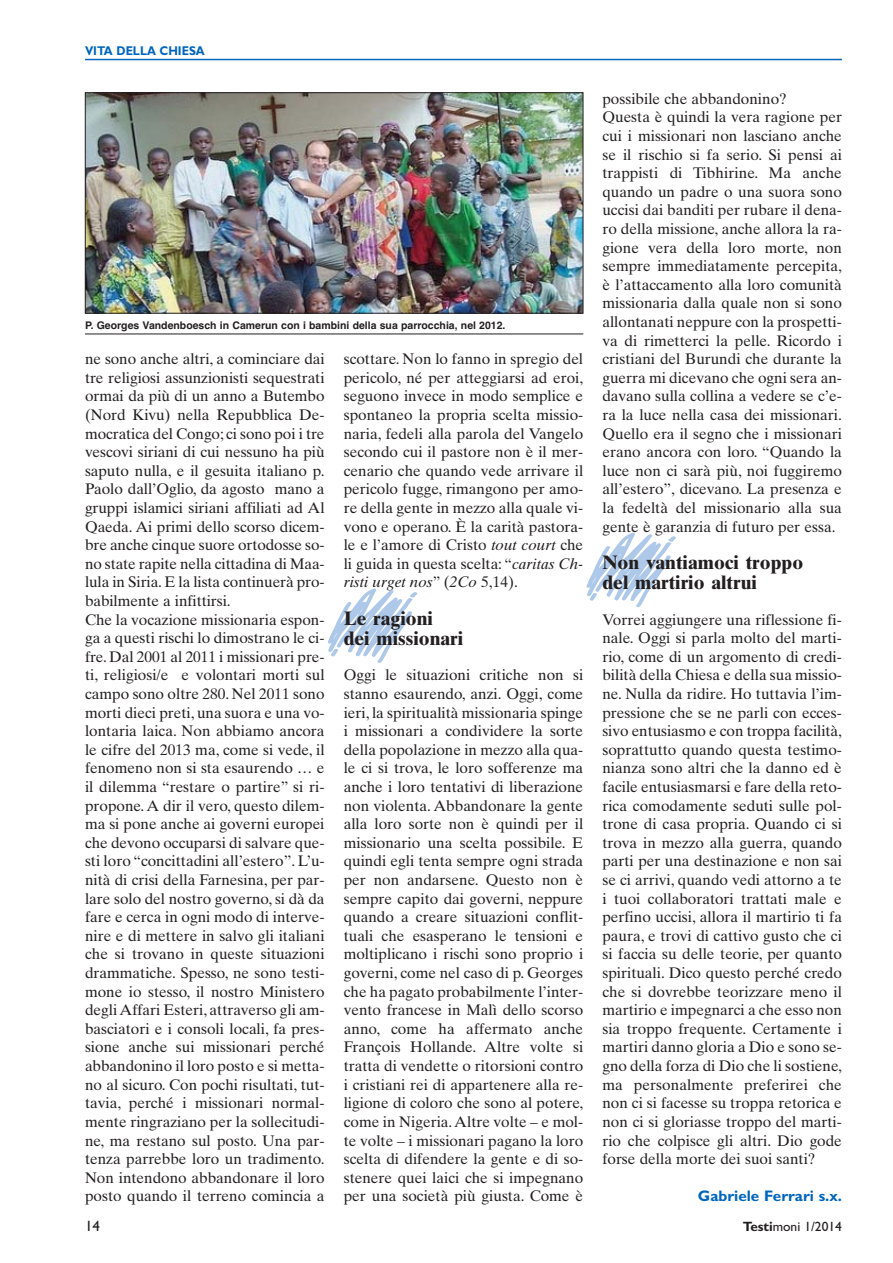
<style>
.page{position:relative;width:893px;height:1263px;background:#fff}
.page>*{position:absolute;margin:0;border:0;box-sizing:border-box;transform-origin:0 0}
.t1{font:700 19.5px/19.5px "Times Ten";color:#231f20}
.t2{font:15.3px/18.6px "Times Ten";color:#231f20;text-align:justify}
.t3{font:700 15.3px "Gill Sans";color:#0065bd}
.t4{font:15px "Gill Sans";color:#231f20}
.t5{font:13.5px "Gill Sans";color:#231f20}
.t6{font:700 12.75px "Gill Sans";color:#0065bd;scale:.9 1}
.t7{font:700 10.5px "Helvetica";color:#231f20}
.s1{font-style:italic}
.s2{font-weight:700}
</style>
<div class="page">
<hr style="left:85px;top:59px;width:757px;height:1px;background:#0065bd">
<img style="left:87px;top:94px;width:494px;height:217px">
<div style="left:85px;top:92px;width:498px;height:221px;border:1px solid #231f20"></div>
<hr style="left:85px;top:334px;width:498px;height:1px;background:#231f20">
<p class="t6" style="left:85px;top:46px;width:135px">VITA DELLA CHIESA</p>
<p class="t7" style="left:85px;top:322px;width:422px">P. Georges Vandenboesch in Camerun con i bambini della sua parrocchia, nel 2012.</p>
<p class="t2" style="left:85px;top:351px;width:241px;text-align:left">ne sono anche altri, a cominciare dai tre religiosi assunzionisti sequestrati ormai da più di un anno a Butembo (Nord Kivu) nella Repubblica De&shy;mocratica del Congo; ci sono poi i tre vescovi siriani di cui nessuno ha più saputo nulla, e il gesuita italiano p.<br>Paolo dall’Oglio, da agosto mano a gruppi islamici siriani affiliati ad Al Qaeda. Ai primi dello scorso dicem&shy;bre anche cinque suore ortodosse so&shy;no state rapite nella cittadina di Maa&shy;lula in Siria. E la lista continuerà pro&shy;babilmente a infittirsi.<br>Che la vocazione missionaria espon&shy;ga a questi rischi lo dimostrano le ci&shy;fre. Dal 2001 al 2011 i missionari pre&shy;ti, religiosi/e e volontari morti sul campo sono oltre 280. Nel 2011 sono morti dieci preti, una suora e una vo&shy;lontaria laica. Non abbiamo ancora le cifre del 2013 ma, come si vede, il fenomeno non si sta esaurendo … e il dilemma “restare o partire” si ri&shy;propone. A dir il vero, questo dilem&shy;ma si pone anche ai governi europei che devono occuparsi di salvare que&shy;sti loro “concittadini all’estero”. L’u&shy;nità di crisi della Farnesina, per par&shy;lare solo del nostro governo, si dà da fare e cerca in ogni modo di interve&shy;nire e di mettere in salvo gli italiani che si trovano in queste situazioni drammatiche. Spesso, ne sono testi&shy;mone io stesso, il nostro Ministero degli Affari Esteri, attraverso gli am&shy;basciatori e i consoli locali, fa pres&shy;sione anche sui missionari perché abbandonino il loro posto e si metta&shy;no al sicuro. Con pochi risultati, tut&shy;tavia, perché i missionari normal&shy;mente ringraziano per la sollecitudi&shy;ne, ma restano sul posto. Una par&shy;tenza parrebbe loro un tradimento.<br>Non intendono abbandonare il loro posto quando il terreno comincia a</p>
<p class="t2" style="left:344px;top:351px;width:241px">scottare. Non lo fanno in spregio del pericolo, né per atteggiarsi ad eroi, seguono invece in modo semplice e spontaneo la propria scelta missio&shy;naria, fedeli alla parola del Vangelo secondo cui il pastore non è il mer&shy;cenario che quando vede arrivare il pericolo fugge, rimangono per amo&shy;re della gente in mezzo alla quale vi&shy;vono e operano. È la carità pastora&shy;le e l’amore di Cristo <span class="s1">tout court</span> che li guida in questa scelta: “<span class="s1">caritas Ch&shy;risti urget nos</span>” (<span class="s1">2Co</span> 5,14).</p>
<p class="t1" style="left:344px;top:611px;width:121px">Le ragioni dei missionari</p>
<p class="t2" style="left:344px;top:667px;width:241px">Oggi le situazioni critiche non si stanno esaurendo, anzi. Oggi, come ieri, la spiritualità missionaria spinge i missionari a condividere la sorte della popolazione in mezzo alla qua&shy;le ci si trova, le loro sofferenze ma anche i loro tentativi di liberazione non violenta. Abbandonare la gente alla loro sorte non è quindi per il missionario una scelta possibile. E quindi egli tenta sempre ogni strada per non andarsene. Questo non è sempre capito dai governi, neppure quando a creare situazioni conflit&shy;tuali che esasperano le tensioni e moltiplicano i rischi sono proprio i governi, come nel caso di p. Georges che ha pagato probabilmente l’inter&shy;vento francese in Malì dello scorso anno, come ha affermato anche François Hollande. Altre volte si tratta di vendette o ritorsioni contro i cristiani rei di appartenere alla re&shy;ligione di coloro che sono al potere, come in Nigeria. Altre volte – e mol&shy;te volte – i missionari pagano la loro scelta di difendere la gente e di so&shy;stenere quei laici che si impegnano per una società più giusta. Come è</p>
<p class="t2" style="left:602px;top:91px;width:241px;text-align:left">possibile che abbandonino?<br>Questa è quindi la vera ragione per cui i missionari non lasciano anche se il rischio si fa serio. Si pensi ai trappisti di Tibhirine. Ma anche quando un padre o una suora sono uccisi dai banditi per rubare il dena&shy;ro della missione, anche allora la ra&shy;gione vera della loro morte, non sempre immediatamente percepita, è l’attaccamento alla loro comunità missionaria dalla quale non si sono allontanati neppure con la prospetti&shy;va di rimetterci la pelle. Ricordo i cristiani del Burundi che durante la guerra mi dicevano che ogni sera an&shy;davano sulla collina a vedere se c’e&shy;ra la luce nella casa dei missionari.<br>Quello era il segno che i missionari erano ancora con loro. “Quando la luce non ci sarà più, noi fuggiremo all’estero”, dicevano. La presenza e la fedeltà del missionario alla sua gente è garanzia di futuro per essa.</p>
<p class="t1" style="left:602px;top:555px;width:202px">Non vantiamoci troppo del martirio altrui</p>
<p class="t2" style="left:602px;top:612px;width:241px">Vorrei aggiungere una riflessione fi&shy;nale. Oggi si parla molto del marti&shy;rio, come di un argomento di credi&shy;bilità della Chiesa e della sua missio&shy;ne. Nulla da ridire. Ho tuttavia l’im&shy;pressione che se ne parli con ecces&shy;sivo entusiasmo e con troppa facilità, soprattutto quando questa testimo&shy;nianza sono altri che la danno ed è facile entusiasmarsi e fare della reto&shy;rica comodamente seduti sulle pol&shy;trone di casa propria. Quando ci si trova in mezzo alla guerra, quando parti per una destinazione e non sai se ci arrivi, quando vedi attorno a te i tuoi collaboratori trattati male e perfino uccisi, allora il martirio ti fa paura, e trovi di cattivo gusto che ci si faccia su delle teorie, per quanto spirituali. Dico questo perché credo che si dovrebbe teorizzare meno il martirio e impegnarci a che esso non sia troppo frequente. Certamente i martiri danno gloria a Dio e sono se&shy;gno della forza di Dio che li sostiene, ma personalmente preferirei che non ci si facesse su troppa retorica e non ci si gloriasse troppo del marti&shy;rio che colpisce gli altri. Dio gode forse della morte dei suoi santi?</p>
<p class="t3" style="left:698px;top:1191px;width:146px">Gabriele Ferrari s.x.</p>
<p class="t4" style="left:85px;top:1221px;width:16px">14</p>
<p class="t5" style="left:743px;top:1222px;width:101px"><span class="s2">Testi</span>moni 1/2014</p>
</div>
